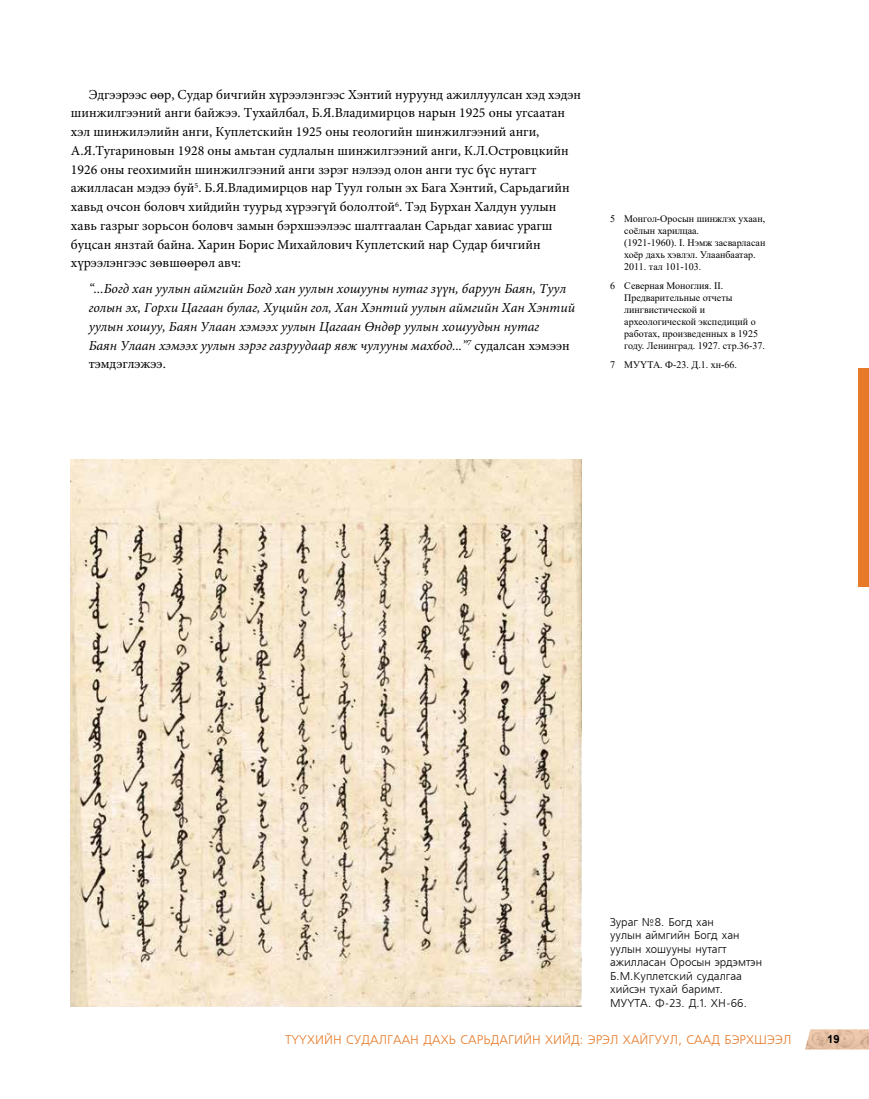
<style>
.page{position:relative;width:869px;height:1099px;background:#fff}
.page>*{position:absolute;margin:0;border:0;box-sizing:border-box;transform-origin:0 0}
.t1{font:13.75px/18.8px "Minion Pro";color:#000}
.t2{font:italic 13.75px/18.8px "Minion Pro";color:#000}
.t3{font:12.5px "Mogul Freeset";color:#e67a29}
.t4{font:11.25px/13.5px "Mogul Freeset";color:#000}
.t5{font:700 11.25px "Arial";color:#000}
.t6{font:10px/12px "Times New Roman";color:#000}
.s1{font-style:normal}
</style>
<div class="page">
<img style="left:805px;top:1029px;width:63px;height:20px">
<div style="left:857px;top:369px;width:11px;height:217px;background:#e67a29"></div>
<img style="left:71px;top:460px;width:510px;height:546px">
<p class="t1" style="left:71px;top:85px;width:511px;text-indent:18px">Эдгээрээс өөр, Судар бичгийн хүрээлэнгээс Хэнтий нуруунд ажиллуулсан хэд хэдэн шинжилгээний анги байжээ. Тухайлбал, Б.Я.Владимирцов нарын 1925 оны угсаатан хэл шинжилэлийн анги, Куплетскийн 1925 оны геологийн шинжилгээний анги, А.Я.Тугариновын 1928 оны амьтан судлалын шинжилгээний анги, К.Л.Островцкийн 1926 оны геохимийн шинжилгээний анги зэрэг нэлээд олон анги тус бүс нутагт ажилласан мэдээ буй<sup>5</sup>. Б.Я.Владимирцов нар Туул голын эх Бага Хэнтий, Сарьдагийн хавьд очсон боловч хийдийн туурьд хүрээгүй бололтой<sup>6</sup>. Тэд Бурхан Халдун уулын хавь газрыг зорьсон боловч замын бэрхшээлээс шалтгаалан Сарьдаг хавиас урагш буцсан янзтай байна. Харин Борис Михайлович Куплетский нар Судар бичгийн хүрээлэнгээс зөвшөөрөл авч:</p>
<p class="t2" style="left:89px;top:279px;width:487px">“...Богд хан уулын аймгийн Богд хан уулын хошууны нутаг зүүн, баруун Баян, Туул голын эх, Горхи Цагаан булаг, Хуцийн гол, Хан Хэнтий уулын аймгийн Хан Хэнтий уулын хошуу, Баян Улаан хэмээх уулын Цагаан Өндөр уулын хошуудын нутаг<br>Баян Улаан хэмээх уулын зэрэг газруудаар явж чулууны махбод...”<sup>7</sup> <span class="s1">судалсан хэмээн тэмдэглэжээ.</span></p>
<p class="t6" style="left:624px;top:212px;width:142px;text-indent:-14px">5 Монгол-Оросын шинжлэх ухаан, соёлын харилцаа.<br>(1921-1960). I. Нэмж засварласан хоёр дахь хэвлэл. Улаанбаатар.<br>2011. тал 101-103.</p>
<p class="t6" style="left:624px;top:279px;width:142px;text-indent:-14px">6 Северная Моноглия. II.<br>Предварительные отчеты лингвистической и археологической экспедиций о работах, произведенных в 1925 году. Ленинград. 1927. стр.36-37.</p>
<p class="t6" style="left:609px;top:359px;width:128px">7 МУҮТА. Ф-23. Д.1. хн-66.</p>
<p class="t4" style="left:609px;top:915px;width:153px">Зураг №8. Богд хан<br>уулын аймгийн Богд хан уулын хошууны нутагт ажилласан Оросын эрдэмтэн<br>Б.М.Куплетский судалгаа хийсэн тухай баримт.<br>МУҮТА. Ф-23. Д.1. ХН-66.</p>
<p class="t3" style="left:285px;top:1033px;width:507px">Түүхийн судалгаан дахь Сарьдагийн хийд: эрэл хайгуул, саад бэрхшээл</p>
<p class="t5" style="left:826px;top:1031px;width:14px">19</p>
</div>
